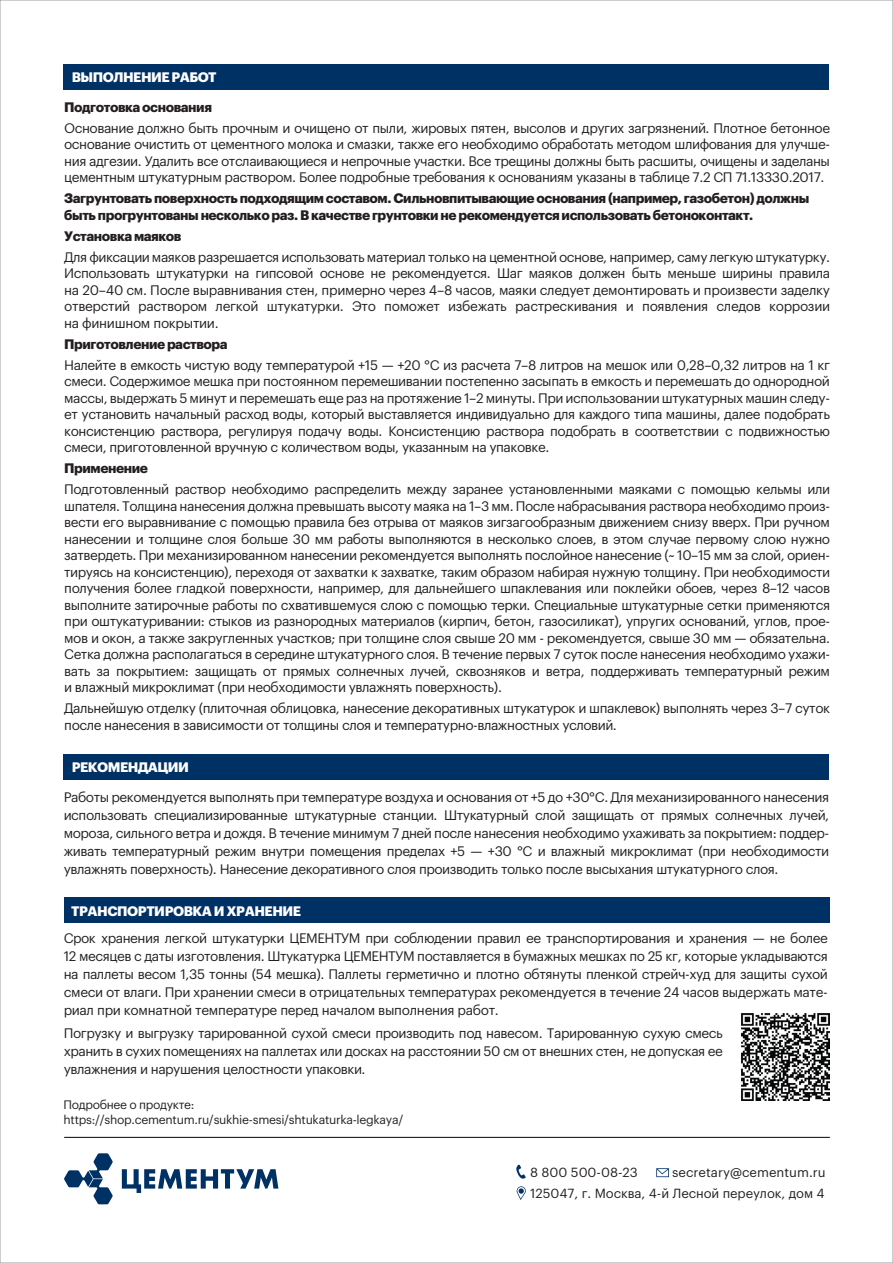
<style>
.page{position:relative;width:893px;height:1263px;background:#fff}
.page>*{position:absolute;margin:0;border:0;box-sizing:border-box;transform-origin:0 0}
.t1{font:13.5px/16.5px "Graphik LCG";letter-spacing:-.03em;color:#231f20;text-align:justify}
.t2{font:700 13.5px/16.5px "Graphik LCG";letter-spacing:-.03em;color:#231f20}
.t3{font:700 13.5px "Graphik LCG";letter-spacing:-.035em;color:#fff}
.t4{font:12.9px/21.5px "Graphik LCG";color:#231f20;text-align:right}
.t5{font:12px/15px "Graphik LCG";letter-spacing:-.025em;color:#231f20}
</style>
<div class="page">
<div style="left:64px;top:898px;width:765px;height:25px;background:#003164"></div>
<hr style="left:64px;top:1137px;width:766px;height:1px;background:#231f20">
<div style="left:64px;top:64px;width:765px;height:26px;background:#003164"></div>
<div style="left:64px;top:754px;width:765px;height:25px;background:#003164"></div>
<svg style="left:64px;top:1153px;width:49px;height:51px"></svg>
<svg style="left:122px;top:1169px;width:156px;height:24px"></svg>
<img style="left:742px;top:1013px;width:88px;height:88px">
<svg style="left:516px;top:1164px;width:10px;height:15px"></svg>
<svg style="left:656px;top:1168px;width:13px;height:9px"></svg>
<svg style="left:516px;top:1186px;width:10px;height:14px"></svg>
<p class="t3" style="left:72px;top:66px;width:146px">ВЫПОЛНЕНИЕ РАБОТ</p>
<p class="t2" style="left:64px;top:97px;width:149px">Подготовка основания</p>
<p class="t1" style="left:64px;top:119px;width:767px">Основание должно быть прочным и очищено от пыли, жировых пятен, высолов и других загрязнений. Плотное бетонное основание очистить от цементного молока и смазки, также его необходимо обработать методом шлифования для улучше&shy;ния адгезии. Удалить все отслаивающиеся и непрочные участки. Все трещины должны быть расшиты, очищены и заделаны цементным штукатурным раствором. Более подробные требования к основаниям указаны в таблице 7.2 СП 71.13330.2017.</p>
<p class="t2" style="left:64px;top:189px;width:746px">Загрунтовать поверхность подходящим составом. Сильновпитывающие основания (например, газобетон) должны быть прогрунтованы несколько раз. В качестве грунтовки не рекомендуется использовать бетоноконтакт.</p>
<p class="t2" style="left:64px;top:226px;width:119px">Установка маяков</p>
<p class="t1" style="left:64px;top:248px;width:767px">Для фиксации маяков разрешается использовать материал только на цементной основе, например, саму легкую штукатурку.<br>Использовать штукатурки на гипсовой основе не рекомендуется. Шаг маяков должен быть меньше ширины правила на 20–40 см. После выравнивания стен, примерно через 4–8 часов, маяки следует демонтировать и произвести заделку отверстий раствором легкой штукатурки. Это поможет избежать растрескивания и появления следов коррозии на финишном покрытии.</p>
<p class="t2" style="left:64px;top:334px;width:165px">Приготовление раствора</p>
<p class="t1" style="left:64px;top:356px;width:767px">Налейте в емкость чистую воду температурой +15 — +20 °С из расчета 7–8 литров на мешок или 0,28–0,32 литров на 1 кг смеси. Содержимое мешка при постоянном перемешивании постепенно засыпать в емкость и перемешать до однородной массы, выдержать 5 минут и перемешать еще раз на протяжение 1–2 минуты. При использовании штукатурных машин следу&shy;ет установить начальный расход воды, который выставляется индивидуально для каждого типа машины, далее подобрать консистенцию раствора, регулируя подачу воды. Консистенцию раствора подобрать в соответствии с подвижностью смеси, приготовленной вручную с количеством воды, указанным на упаковке.</p>
<p class="t2" style="left:64px;top:459px;width:85px">Применение</p>
<p class="t1" style="left:64px;top:480px;width:767px">Подготовленный раствор необходимо распределить между заранее установленными маяками с помощью кельмы или шпателя. Толщина нанесения должна превышать высоту маяка на 1–3 мм. После набрасывания раствора необходимо произ&shy;вести его выравнивание с помощью правила без отрыва от маяков зигзагообразным движением снизу вверх. При ручном нанесении и толщине слоя больше 30 мм работы выполняются в несколько слоев, в этом случае первому слою нужно затвердеть. При механизированном нанесении рекомендуется выполнять послойное нанесение (~ 10–15 мм за слой, ориен&shy;тируясь на консистенцию), переходя от захватки к захватке, таким образом набирая нужную толщину. При необходимости получения более гладкой поверхности, например, для дальнейшего шпаклевания или поклейки обоев, через 8–12 часов выполните затирочные работы по схватившемуся слою с помощью терки. Специальные штукатурные сетки применяются при оштукатуривании: стыков из разнородных материалов (кирпич, бетон, газосиликат), упругих оснований, углов, прое&shy;мов и окон, а также закругленных участков; при толщине слоя свыше 20 мм - рекомендуется, свыше 30 мм — обязательна.<br>Сетка должна располагаться в середине штукатурного слоя. В течение первых 7 суток после нанесения необходимо ухажи&shy;вать за покрытием: защищать от прямых солнечных лучей, сквозняков и ветра, поддерживать температурный режим и влажный микроклимат (при необходимости увлажнять поверхность).</p>
<p class="t1" style="left:64px;top:699px;width:767px">Дальнейшую отделку (плиточная облицовка, нанесение декоративных штукатурок и шпаклевок) выполнять через 3–7 суток после нанесения в зависимости от толщины слоя и температурно-влажностных условий.</p>
<p class="t3" style="left:72px;top:756px;width:119px">РЕКОМЕНДАЦИИ</p>
<p class="t1" style="left:64px;top:787px;width:767px;line-height:18px">Работы рекомендуется выполнять при температуре воздуха и основания от +5 до +30°C. Для механизированного нанесения использовать специализированные штукатурные станции. Штукатурный слой защищать от прямых солнечных лучей, мороза, сильного ветра и дождя. В течение минимум 7 дней после нанесения необходимо ухаживать за покрытием: поддер&shy;живать температурный режим внутри помещения пределах +5 — +30 °С и влажный микроклимат (при необходимости увлажнять поверхность). Нанесение декоративного слоя производить только после высыхания штукатурного слоя.</p>
<p class="t3" style="left:71px;top:901px;width:231px">ТРАНСПОРТИРОВКА И ХРАНЕНИЕ</p>
<p class="t1" style="left:64px;top:928px;width:766px;line-height:18px">Срок хранения легкой штукатурки ЦЕМЕНТУМ при соблюдении правил ее транспортирования и хранения — не более 12 месяцев с даты изготовления. Штукатурка ЦЕМЕНТУМ поставляется в бумажных мешках по 25 кг, которые укладываются на паллеты весом 1,35 тонны (54 мешка). Паллеты герметично и плотно обтянуты пленкой стрейч-худ для защиты сухой смеси от влаги. При хранении смеси в отрицательных температурах рекомендуется в течение 24 часов выдержать мате&shy;риал при комнатной температуре перед началом выполнения работ.</p>
<p class="t1" style="left:64px;top:1023px;width:661px;line-height:18px">Погрузку и выгрузку тарированной сухой смеси производить под навесом. Тарированную сухую смесь хранить в сухих помещениях на паллетах или досках на расстоянии 50 см от внешних стен, не допуская ее увлажнения и нарушения целостности упаковки.</p>
<p class="t5" style="left:64px;top:1096px;width:341px">Подробнее о продукте: https://shop.cementum.ru/sukhie-smesi/shtukaturka-legkaya/</p>
<p class="t4" style="left:530px;top:1160px;width:109px">8 800 500-08-23</p>
<p class="t4" style="left:530px;top:1160px;width:297px">secretary@cementum.ru<br>125047, г. Москва, 4-й Лесной переулок, дом 4</p>
</div>
